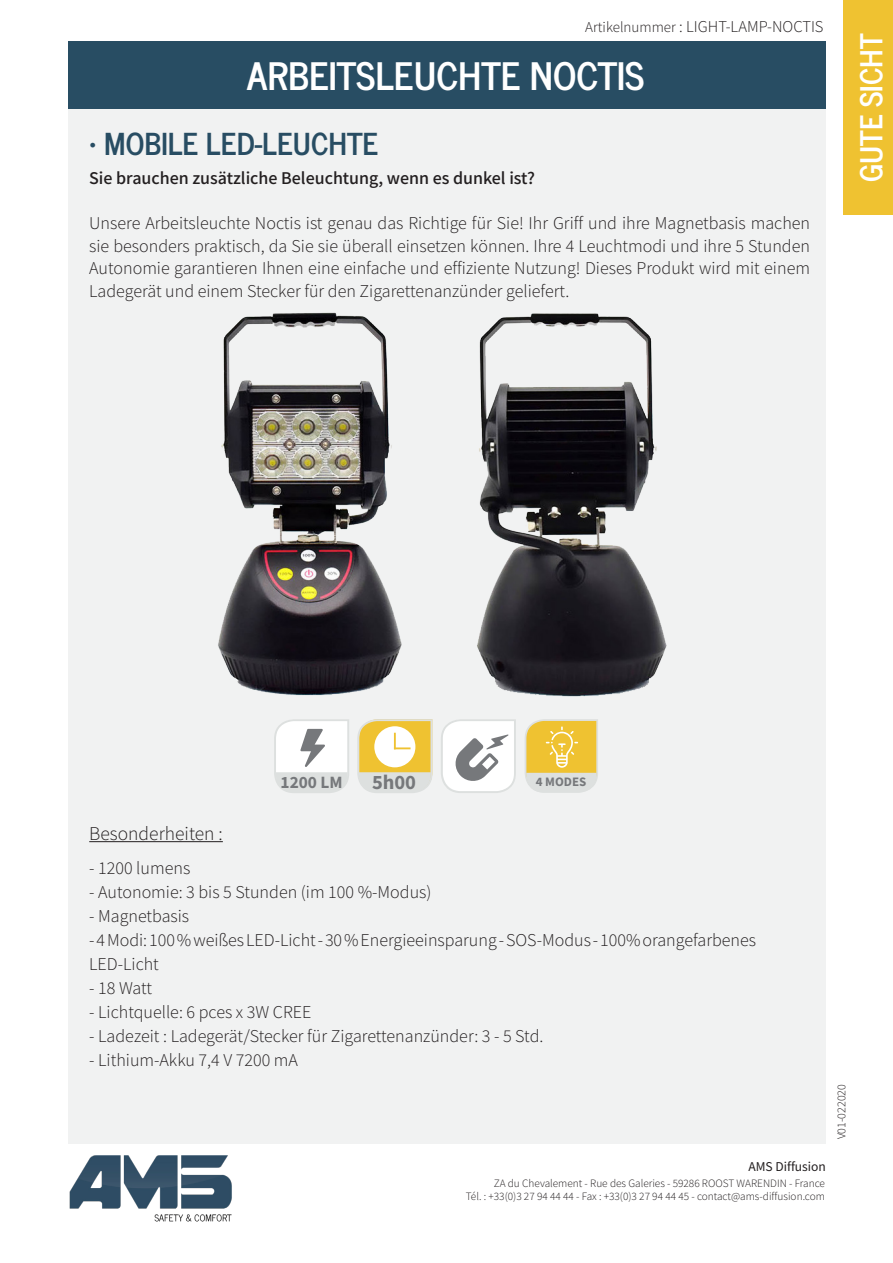
<style>
.page{position:relative;width:893px;height:1263px;background:#fff}
.page>*{position:absolute;margin:0;border:0;box-sizing:border-box;transform-origin:0 0}
.t1{font:700 37.5px "News Cycle";color:#fff}
.t2{font:700 30px "News Cycle";color:#284d63}
.t3{font:700 30px "News Cycle";color:#fff}
.t4{font:700 20.4px "Mada";color:#76787b}
.t5{font:300 19.5px "Mada";color:#231f20}
.t6{font:300 18px/22.5px "Mada";color:#231f20;text-align:justify}
.t7{font:500 18px "Mada";color:#231f20}
.t8{font:700 17.25px "Mada";color:#76787b}
.t9{font:300 16.5px "Mada";color:#231f20}
.t10{font:13.5px "Mada";color:#231f20}
.t11{font:700 12.9px "Mada";color:#76787b}
.t12{font:300 12px "Mada";color:#231f20}
.t13{font:300 11.25px/13.5px "Mada";color:#231f20;text-align:right}
.s1{font-size:15px}
</style>
<div class="page">
<div style="left:68px;top:108px;width:757px;height:1036px;background:#f1f2f2"></div>
<div style="left:68px;top:41px;width:757px;height:67px;background:#284d63"></div>
<div style="left:844px;top:0;width:49px;height:215px;background:#efc231"></div>
<img style="left:69px;top:1155px;width:163px;height:67px">
<hr style="left:89px;top:841px;width:134px;height:1px;background:#231f20">
<img style="left:218px;top:312px;width:184px;height:384px">
<img style="left:477px;top:313px;width:190px;height:384px">
<svg style="left:357px;top:719px;width:75px;height:74px"></svg>
<svg style="left:441px;top:719px;width:75px;height:74px"></svg>
<svg style="left:525px;top:719px;width:73px;height:74px;background:#eacf76"></svg>
<svg style="left:274px;top:719px;width:75px;height:74px"></svg>
<p class="t9" style="left:585px;top:18px;width:240px"><span class="s1">Artikelnummer</span> : LIGHT-LAMP-NOCTIS</p>
<p class="t1" style="left:247px;top:43px;width:399px">ARBEITSLEUCHTE NOCTIS</p>
<p class="t2" style="left:89px;top:117px;width:291px">• MOBILE LED-LEUCHTE</p>
<p class="t7" style="left:89px;top:168px;width:447px">Sie brauchen zusätzliche Beleuchtung, wenn es dunkel ist?</p>
<p class="t6" style="left:89px;top:213px;width:722px">Unsere Arbeitsleuchte Noctis ist genau das Richtige für Sie! Ihr Griff und ihre Magnetbasis machen sie besonders praktisch, da Sie sie überall einsetzen können. Ihre 4 Leuchtmodi und ihre 5 Stunden Autonomie garantieren Ihnen eine einfache und effiziente Nutzung! Dieses Produkt wird mit einem Ladegerät und einem Stecker für den Zigarettenanzünder geliefert.</p>
<p class="t3" style="left:845px;top:182px;width:150px;rotate:-90deg">GUTE SICHT</p>
<p class="t8" style="left:281px;top:772px;width:64px">1200 LM</p>
<p class="t4" style="left:372px;top:771px;width:46px">5h00</p>
<p class="t11" style="left:536px;top:774px;width:52px">4 MODES</p>
<p class="t5" style="left:89px;top:823px;width:135px">Besonderheiten :</p>
<p class="t6" style="left:89px;top:857px;width:103px">- 1200 lumens</p>
<p class="t6" style="left:89px;top:881px;width:344px">- Autonomie: 3 bis 5 Stunden (im 100 %-Modus)</p>
<p class="t6" style="left:89px;top:905px;width:102px">- Magnetbasis</p>
<p class="t6" style="left:89px;top:928px;width:668px;line-height:24px">- 4 Modi: 100 % weißes LED-Licht - 30 % Energieeinsparung - SOS-Modus - 100% orangefarbenes<br>LED-Licht</p>
<p class="t6" style="left:89px;top:977px;width:64px">- 18 Watt</p>
<p class="t6" style="left:89px;top:1001px;width:224px">- Lichtquelle: 6 pces x 3W CREE</p>
<p class="t6" style="left:89px;top:1025px;width:456px">- Ladezeit : Ladegerät/Stecker für Zigarettenanzünder: 3 - 5 Std.</p>
<p class="t6" style="left:89px;top:1049px;width:210px">- Lithium-Akku 7,4 V 7200 mA</p>
<p class="t10" style="left:748px;top:1159px;width:79px">AMS Diffusion</p>
<p class="t13" style="left:466px;top:1177px;width:361px">ZA du Chevalement - Rue des Galeries - 59286 ROOST WARENDIN - France<br>Tél. : +33(0)3 27 94 44 44 - Fax : +33(0)3 27 94 44 45 - contact@ams-diffusion.com</p>
<p class="t12" style="left:835px;top:1139px;width:57px;rotate:-90deg">V01-022020</p>
</div>
